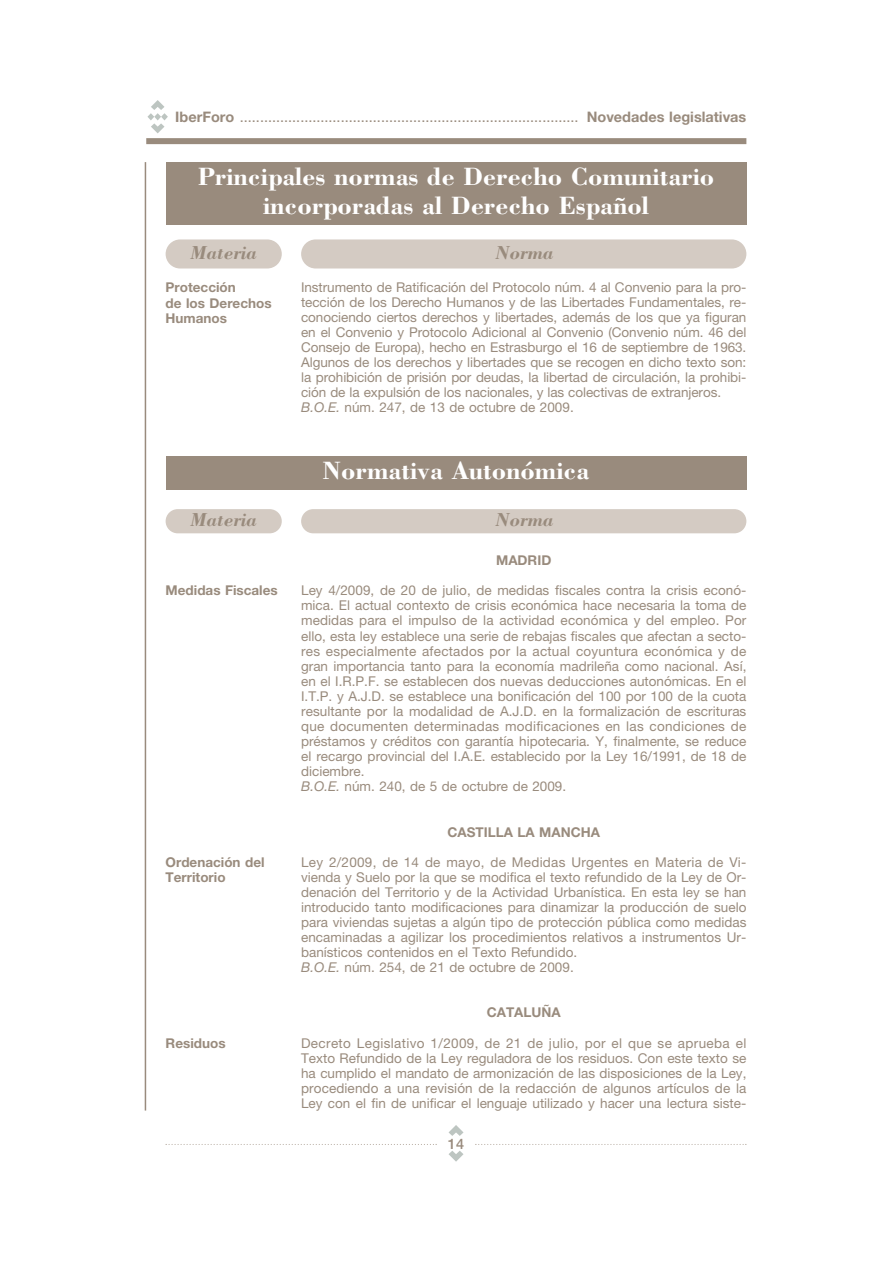
<style>
.page{position:relative;width:893px;height:1263px;background:#fff}
.page>*{position:absolute;margin:0;border:0;box-sizing:border-box;transform-origin:0 0}
.t1{font:700 25.8px/29.1px "Bodoni";color:#fff;text-align:center}
.t2{font:italic 700 19.35px "Bodoni";color:#998b7d}
.t3{font:14.55px "Helvetica Neue";color:#998b7d}
.t4{font:500 14.55px "Helvetica Neue";color:#998b7d}
.t5{font:13.5px/15.1px "Helvetica Neue";color:#998b7d}
.t6{font:700 13.5px/15.5px "Helvetica Neue";color:#998b7d}
.s1{font-weight:700}
.s2{font-style:italic}
</style>
<div class="page">
<svg style="left:147px;top:100px;width:21px;height:33px"></svg>
<div style="left:146px;top:138px;width:600px;height:6px;background:#998b7d"></div>
<hr style="left:145px;top:162px;width:1px;height:949px;background:#998b7d">
<svg style="left:448px;top:1125px;width:15px;height:11px"></svg>
<svg style="left:448px;top:1151px;width:15px;height:11px"></svg>
<svg style="left:166px;top:1144px;width:271px;height:1px"></svg>
<svg style="left:475px;top:1144px;width:271px;height:1px"></svg>
<div style="left:301px;top:239px;width:445px;height:30px;background:#d4cbc3;border-radius:15px"></div>
<div style="left:166px;top:239px;width:116px;height:30px;background:#d4cbc3;border-radius:15px"></div>
<div style="left:166px;top:162px;width:580px;height:63px;background:#998b7d"></div>
<div style="left:301px;top:509px;width:445px;height:24px;background:#d4cbc3;border-radius:12px"></div>
<div style="left:166px;top:509px;width:116px;height:24px;background:#d4cbc3;border-radius:12px"></div>
<div style="left:166px;top:456px;width:580px;height:34px;background:#998b7d"></div>
<p class="t3" style="left:175px;top:112px;width:573px"><span class="s1">IberForo</span> .................................................................................... <span class="s1">Novedades legislativas</span></p>
<h1 class="t1" style="left:198px;top:165px;width:518px">Principales normas de Derecho Comunitario incorporadas al Derecho Español</h1>
<h2 class="t2" style="left:190px;top:245px;width:68px">Materia</h2>
<h2 class="t2" style="left:495px;top:245px;width:60px">Norma</h2>
<p class="t6" style="left:166px;top:281px;width:107px">Protección<br>de los Derechos<br>Humanos</p>
<p class="t5" style="left:301px;top:281px;width:447px">Instrumento de Ratificación del Protocolo núm. 4 al Convenio para la pro&shy;tección de los Derecho Humanos y de las Libertades Fundamentales, re&shy;conociendo ciertos derechos y libertades, además de los que ya figuran en el Convenio y Protocolo Adicional al Convenio (Convenio núm. 46 del Consejo de Europa), hecho en Estrasburgo el 16 de septiembre de 1963.<br>Algunos de los derechos y libertades que se recogen en dicho texto son: la prohibición de prisión por deudas, la libertad de circulación, la prohibi&shy;ción de la expulsión de los nacionales, y las colectivas de extranjeros.<br><span class="s2">B.O.E.</span> núm. 247, de 13 de octubre de 2009.</p>
<h1 class="t1" style="left:323px;top:459px;width:268px">Normativa Autonómica</h1>
<h2 class="t2" style="left:190px;top:513px;width:68px">Materia</h2>
<h2 class="t2" style="left:495px;top:513px;width:60px">Norma</h2>
<p class="t6" style="left:166px;top:584px;width:114px">Medidas Fiscales</p>
<p class="t6" style="left:166px;top:855px;width:100px">Ordenación del<br>Territorio</p>
<p class="t6" style="left:166px;top:1036px;width:61px">Residuos</p>
<p class="t6" style="left:496px;top:554px;width:57px">MADRID</p>
<p class="t5" style="left:301px;top:584px;width:447px">Ley 4/2009, de 20 de julio, de medidas fiscales contra la crisis econó&shy;mica. El actual contexto de crisis económica hace necesaria la toma de medidas para el impulso de la actividad económica y del empleo. Por ello, esta ley establece una serie de rebajas fiscales que afectan a secto&shy;res especialmente afectados por la actual coyuntura económica y de gran importancia tanto para la economía madrileña como nacional. Así, en el I.R.P.F. se establecen dos nuevas deducciones autonómicas. En el I.T.P. y A.J.D. se establece una bonificación del 100 por 100 de la cuota resultante por la modalidad de A.J.D. en la formalización de escrituras que documenten determinadas modificaciones en las condiciones de préstamos y créditos con garantía hipotecaria. Y, finalmente, se reduce el recargo provincial del I.A.E. establecido por la Ley 16/1991, de 18 de diciembre.<br><span class="s2">B.O.E.</span> núm. 240, de 5 de octubre de 2009.</p>
<p class="t6" style="left:447px;top:825px;width:154px">CASTILLA LA MANCHA</p>
<p class="t5" style="left:301px;top:856px;width:447px">Ley 2/2009, de 14 de mayo, de Medidas Urgentes en Materia de Vi&shy;vienda y Suelo por la que se modifica el texto refundido de la Ley de Or&shy;denación del Territorio y de la Actividad Urbanística. En esta ley se han introducido tanto modificaciones para dinamizar la producción de suelo para viviendas sujetas a algún tipo de protección pública como medidas encaminadas a agilizar los procedimientos relativos a instrumentos Ur&shy;banísticos contenidos en el Texto Refundido.<br><span class="s2">B.O.E.</span> núm. 254, de 21 de octubre de 2009.</p>
<p class="t6" style="left:487px;top:1006px;width:75px">CATALUÑA</p>
<p class="t5" style="left:301px;top:1037px;width:447px;text-align:justify">Decreto Legislativo 1/2009, de 21 de julio, por el que se aprueba el Texto Refundido de la Ley reguladora de los residuos. Con este texto se ha cumplido el mandato de armonización de las disposiciones de la Ley, procediendo a una revisión de la redacción de algunos artículos de la Ley con el fin de unificar el lenguaje utilizado y hacer una lectura siste-</p>
<p class="t4" style="left:448px;top:1139px;width:18px">14</p>
</div>
